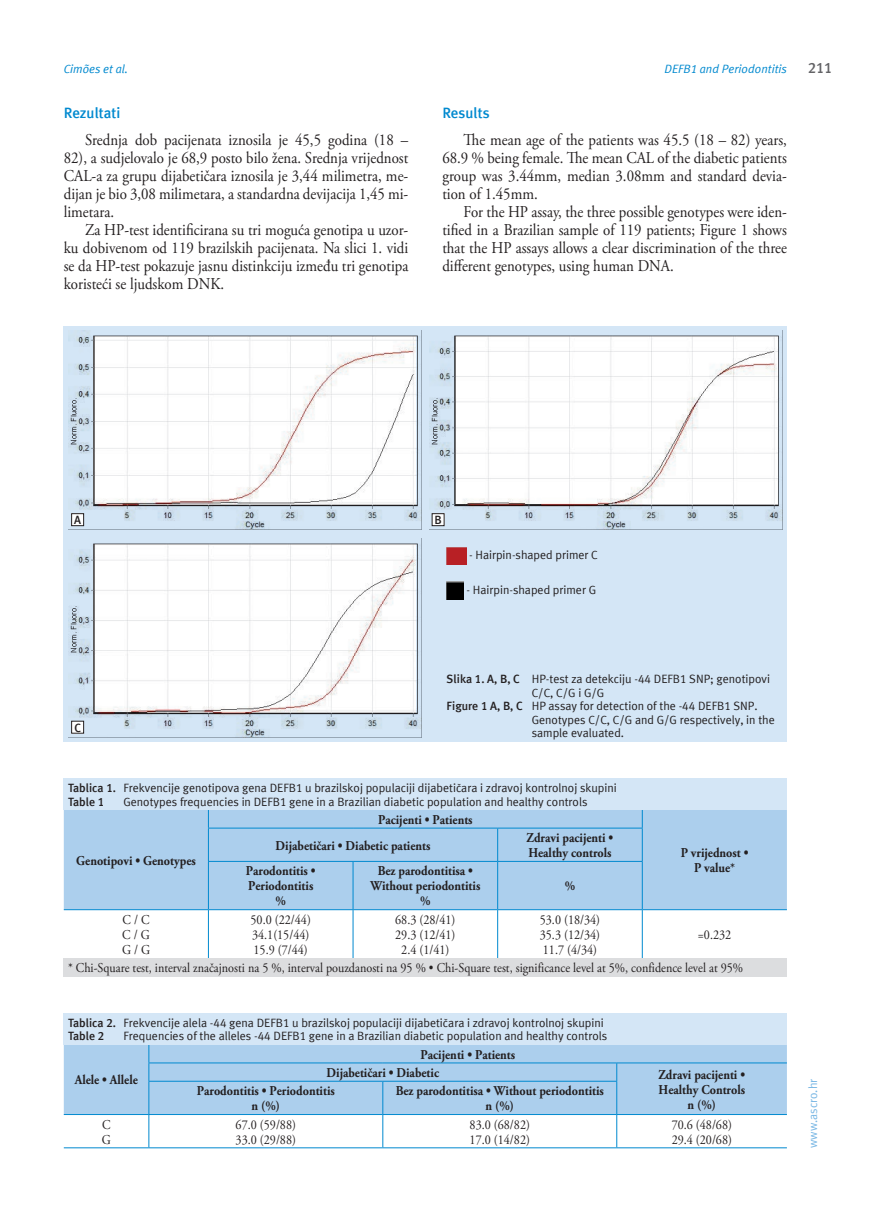
<style>
.page{position:relative;width:872px;height:1212px;background:#fff}
.page>*{position:absolute;margin:0;border:0;box-sizing:border-box;transform-origin:0 0}
.t1{font:16.5px/18px "Adobe Garamond Pro";color:#231f20;text-align:justify;scale:.9 1}
.t2{font:700 15px "Meta ASC";color:#0089cf}
.t3{font:700 15px "Meta ASC";color:#636366}
.t4{font:700 13.5px/15px "Adobe Garamond Pro";color:#231f20;text-align:center;scale:.9 1}
.t5{font:13.5px/15px "Adobe Garamond Pro";color:#231f20;scale:.9 1}
.t6{font:12px/13.5px "Meta ASC";color:#231f20}
.t7{font:italic 12px "Meta ASC";color:#0089cf}
.t8{font:12px "Meta ASC";color:#77b6e4}
.t9{font:700 12px "Meta ASC";color:#231f20}
.s1{font-weight:700}
</style>
<div class="page">
<div style="left:64px;top:810px;width:723px;height:99px;background:#accfed"></div>
<svg style="left:208px;top:810px;width:1px;height:18px"></svg>
<svg style="left:642px;top:810px;width:1px;height:18px"></svg>
<hr style="left:208px;top:828px;width:145px;height:1px;background:#0089cf">
<hr style="left:208px;top:828px;width:1px;height:33px;background:#0089cf">
<hr style="left:353px;top:828px;width:144px;height:1px;background:#0089cf">
<hr style="left:497px;top:828px;width:145px;height:1px;background:#0089cf">
<hr style="left:497px;top:828px;width:1px;height:33px;background:#0089cf">
<hr style="left:642px;top:828px;width:1px;height:33px;background:#0089cf">
<hr style="left:208px;top:861px;width:145px;height:1px;background:#0089cf">
<hr style="left:208px;top:862px;width:1px;height:47px;background:#0089cf">
<hr style="left:353px;top:861px;width:144px;height:1px;background:#0089cf">
<hr style="left:353px;top:862px;width:1px;height:47px;background:#0089cf">
<hr style="left:497px;top:861px;width:145px;height:1px;background:#0089cf">
<hr style="left:497px;top:862px;width:1px;height:47px;background:#0089cf">
<hr style="left:642px;top:862px;width:1px;height:47px;background:#0089cf">
<hr style="left:64px;top:909px;width:144px;height:1px;background:#0089cf">
<hr style="left:208px;top:909px;width:145px;height:1px;background:#0089cf">
<hr style="left:208px;top:910px;width:1px;height:48px;background:#0089cf">
<hr style="left:353px;top:909px;width:144px;height:1px;background:#0089cf">
<hr style="left:353px;top:910px;width:1px;height:48px;background:#0089cf">
<hr style="left:497px;top:909px;width:145px;height:1px;background:#0089cf">
<hr style="left:497px;top:910px;width:1px;height:48px;background:#0089cf">
<hr style="left:642px;top:909px;width:145px;height:1px;background:#0089cf">
<hr style="left:642px;top:910px;width:1px;height:48px;background:#0089cf">
<div style="left:64px;top:778px;width:723px;height:32px;background:#d4e6f6"></div>
<div style="left:64px;top:958px;width:723px;height:18px;background:#dcdddf"></div>
<div style="left:64px;top:1044px;width:723px;height:70px;background:#accfed"></div>
<hr style="left:148px;top:1062px;width:235px;height:1px;background:#0089cf">
<svg style="left:148px;top:1044px;width:1px;height:37px"></svg>
<hr style="left:383px;top:1062px;width:234px;height:1px;background:#0089cf">
<hr style="left:617px;top:1062px;width:170px;height:1px;background:#0089cf">
<svg style="left:616px;top:1063px;width:1px;height:18px"></svg>
<hr style="left:148px;top:1081px;width:235px;height:1px;background:#0089cf">
<hr style="left:148px;top:1081px;width:1px;height:33px;background:#0089cf">
<hr style="left:383px;top:1081px;width:234px;height:1px;background:#0089cf">
<hr style="left:382px;top:1081px;width:1px;height:33px;background:#0089cf">
<hr style="left:616px;top:1081px;width:1px;height:33px;background:#0089cf">
<hr style="left:64px;top:1114px;width:85px;height:1px;background:#0089cf">
<hr style="left:149px;top:1114px;width:234px;height:1px;background:#0089cf">
<hr style="left:148px;top:1115px;width:1px;height:32px;background:#0089cf">
<hr style="left:383px;top:1114px;width:234px;height:1px;background:#0089cf">
<hr style="left:382px;top:1115px;width:1px;height:32px;background:#0089cf">
<hr style="left:617px;top:1114px;width:170px;height:1px;background:#0089cf">
<hr style="left:616px;top:1115px;width:1px;height:32px;background:#0089cf">
<hr style="left:64px;top:1147px;width:85px;height:1px;background:#0089cf">
<hr style="left:149px;top:1147px;width:234px;height:1px;background:#0089cf">
<hr style="left:383px;top:1147px;width:234px;height:1px;background:#0089cf">
<hr style="left:617px;top:1147px;width:170px;height:1px;background:#0089cf">
<div style="left:64px;top:1013px;width:723px;height:31px;background:#d4e6f6"></div>
<div style="left:64px;top:326px;width:723px;height:415px;background:#d4e6f6"></div>
<img style="left:68px;top:330px;width:353px;height:199px">
<img style="left:68px;top:543px;width:353px;height:194px">
<img style="left:429px;top:335px;width:353px;height:194px">
<img style="left:446px;top:547px;width:20px;height:18px">
<img style="left:446px;top:582px;width:18px;height:18px">
<div style="left:72px;top:514px;width:12px;height:12px;background:#fff"></div>
<div style="left:71px;top:513px;width:13px;height:13px;border:1px solid #231f20"></div>
<div style="left:72px;top:721px;width:12px;height:12px;background:#fff"></div>
<div style="left:71px;top:721px;width:13px;height:12px;border:1px solid #231f20"></div>
<div style="left:432px;top:514px;width:12px;height:12px;background:#fff"></div>
<div style="left:432px;top:513px;width:12px;height:13px;border:1px solid #231f20"></div>
<p class="t7" style="left:64px;top:62px;width:66px">Cimões et al.</p>
<p class="t7" style="left:664px;top:62px;width:124px">DEFB1 and Periodontitis</p>
<p class="t3" style="left:808px;top:59px;width:26px">211</p>
<p class="t2" style="left:442px;top:104px;width:49px">Results</p>
<p class="t1" style="left:442px;top:131px;width:384px;text-indent:21px">The mean age of the patients was 45.5 (18 – 82) years, 68.9 % being female. The mean CAL of the diabetic patients group was 3.44mm, median 3.08mm and standard devia&shy;tion of 1.45mm.</p>
<p class="t1" style="left:442px;top:203px;width:384px;text-indent:21px">For the HP assay, the three possible genotypes were iden&shy;tified in a Brazilian sample of 119 patients; Figure 1 shows that the HP assays allows a clear discrimination of the three different genotypes, using human DNA.</p>
<p class="t2" style="left:64px;top:104px;width:58px">Rezultati</p>
<p class="t1" style="left:64px;top:131px;width:384px;text-indent:21px">Srednja dob pacijenata iznosila je 45,5 godina (18 – 82), a sudjelovalo je 68,9 posto bilo žena. Srednja vrijednost CAL-a za grupu dijabetičara iznosila je 3,44 milimetra, me&shy;dijan je bio 3,08 milimetara, a standardna devijacija 1,45 mi&shy;limetara.</p>
<p class="t1" style="left:64px;top:221px;width:384px;text-indent:21px">Za HP-test identificirana su tri moguća genotipa u uzor&shy;ku dobivenom od 119 brazilskih pacijenata. Na slici 1. vidi se da HP-test pokazuje jasnu distinkciju između tri genotipa koristeći se ljudskom DNK.</p>
<p class="t9" style="left:74px;top:513px;width:8px">A</p>
<p class="t9" style="left:74px;top:721px;width:8px">C</p>
<p class="t9" style="left:434px;top:513px;width:9px">B</p>
<p class="t6" style="left:469px;top:548px;width:130px">- Hairpin-shaped primer C</p>
<p class="t6" style="left:466px;top:583px;width:131px">- Hairpin-shaped primer G</p>
<p class="t6" style="left:446px;top:672px;width:325px"><span class="s1">Slika 1. A, B, C</span> HP-test za detekciju -44 DEFB1 SNP; genotipovi</p>
<p class="t6" style="left:532px;top:686px;width:74px">C/C, C/G i G/G</p>
<p class="t6" style="left:446px;top:699px;width:312px"><span class="s1">Figure 1 A, B, C</span> HP assay for detection of the -44 DEFB1 SNP.</p>
<p class="t6" style="left:532px;top:713px;width:244px">Genotypes C/C, C/G and G/G respectively, in the</p>
<p class="t6" style="left:532px;top:726px;width:94px">sample evaluated.</p>
<p class="t6" style="left:68px;top:781px;width:550px"><span class="s1">Tablica 1.</span> Frekvencije genotipova gena DEFB1 u brazilskoj populaciji dijabetičara i zdravoj kontrolnoj skupini<br><span class="s1">Table 1</span></p>
<p class="t6" style="left:123px;top:794px;width:465px">Genotypes frequencies in DEFB1 gene in a Brazilian diabetic population and healthy controls</p>
<p class="t4" style="left:76px;top:853px;width:134px">Genotipovi • Genotypes</p>
<p class="t4" style="left:378px;top:812px;width:107px">Pacijenti • Patients</p>
<p class="t4" style="left:276px;top:838px;width:173px">Dijabetičari • Diabetic patients</p>
<p class="t4" style="left:526px;top:830px;width:98px;text-align:left">Zdravi pacijenti •<br>Healthy controls</p>
<p class="t4" style="left:246px;top:864px;width:79px">Parodontitis •<br>Periodontitis %</p>
<p class="t4" style="left:370px;top:864px;width:124px">Bez parodontitisa •<br>Without periodontitis %</p>
<p class="t4" style="left:565px;top:879px;width:13px">%</p>
<p class="t5" style="left:122px;top:912px;width:33px;text-align:justify">C / C C / G G / G</p>
<p class="t5" style="left:250px;top:912px;width:69px;text-align:justify">50.0 (22/44)<br>34.1(15/44)<br>15.9 (7/44)</p>
<p class="t5" style="left:395px;top:912px;width:69px;text-align:center">68.3 (28/41)<br>29.3 (12/41)<br>2.4 (1/41)</p>
<p class="t5" style="left:540px;top:912px;width:69px;text-align:justify">53.0 (18/34)<br>35.3 (12/34)<br>11.7 (4/34)</p>
<p class="t4" style="left:680px;top:845px;width:77px">P vrijednost •<br>P value*</p>
<p class="t5" style="left:698px;top:927px;width:39px">=0.232</p>
<p class="t5" style="left:68px;top:961px;width:751px">* Chi-Square test, interval značajnosti na 5 %, interval pouzdanosti na 95 % • Chi-Square test, significance level at 5%, confidence level at 95%</p>
<p class="t6" style="left:68px;top:1016px;width:537px"><span class="s1">Tablica 2.</span> Frekvencije alela -44 gena DEFB1 u brazilskoj populaciji dijabetičara i zdravoj kontrolnoj skupini<br><span class="s1">Table 2</span></p>
<p class="t6" style="left:123px;top:1029px;width:485px">Frequencies of the alleles -44 DEFB1 gene in a Brazilian diabetic population and healthy controls</p>
<p class="t4" style="left:75px;top:1073px;width:72px">Alele • Allele</p>
<p class="t4" style="left:326px;top:1045px;width:211px;line-height:18.3px;text-align:left;text-indent:94px">Pacijenti • Patients<br>Dijabetičari • Diabetic</p>
<p class="t4" style="left:197px;top:1084px;width:155px">Parodontitis • Periodontitis n (%)</p>
<p class="t4" style="left:396px;top:1084px;width:233px">Bez parodontitisa • Without periodontitis n (%)</p>
<p class="t4" style="left:658px;top:1067px;width:98px">Zdravi pacijenti •<br>Healthy Controls n (%)</p>
<p class="t5" style="left:102px;top:1117px;width:12px">C<br>G</p>
<p class="t5" style="left:236px;top:1117px;width:69px">67.0 (59/88)<br>33.0 (29/88)</p>
<p class="t5" style="left:469px;top:1117px;width:69px">83.0 (68/82)<br>17.0 (14/82)</p>
<p class="t5" style="left:671px;top:1117px;width:69px">70.6 (48/68)<br>29.4 (20/68)</p>
<p class="t8" style="left:806px;top:1148px;width:71px;rotate:-90deg">www.ascro.hr</p>
</div>
